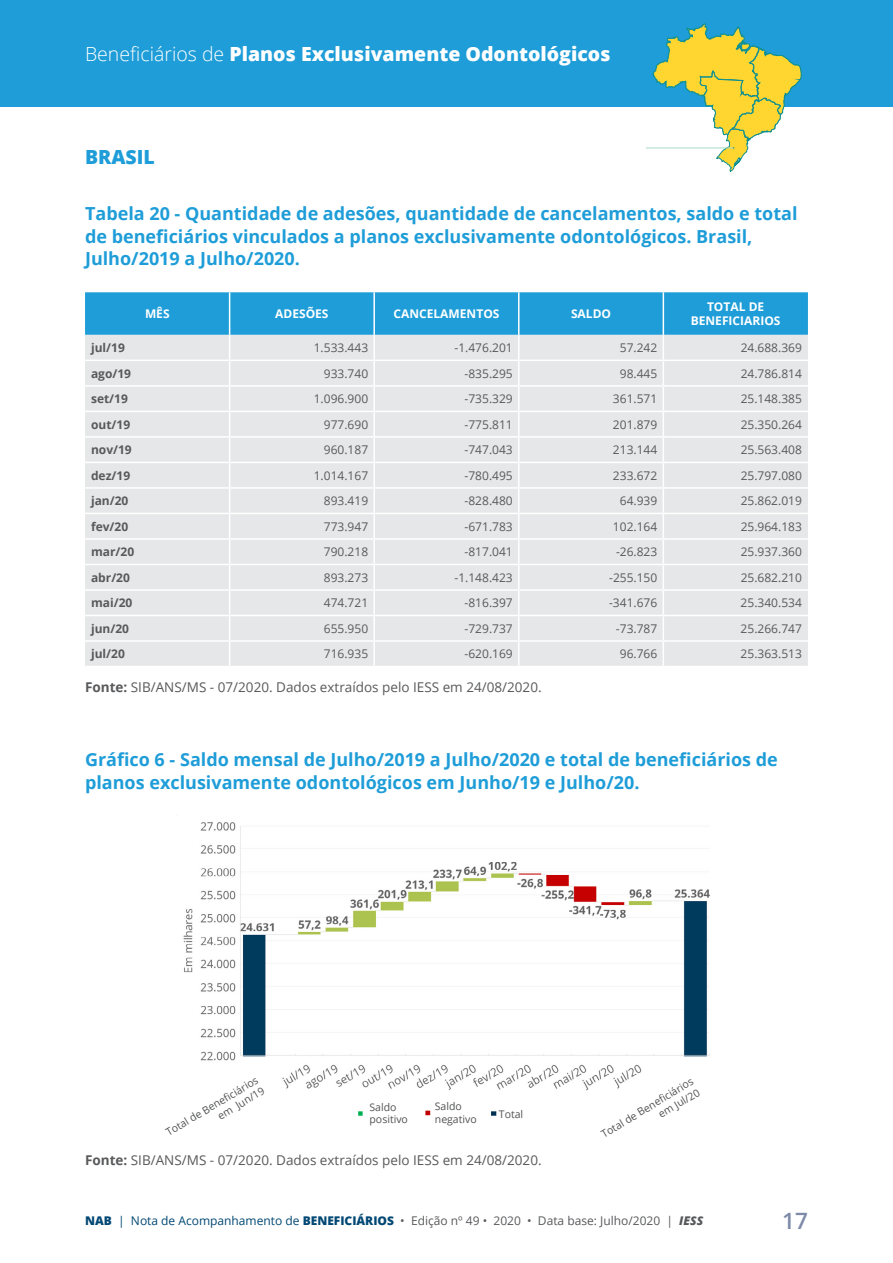
<style>
.page{position:relative;width:893px;height:1263px;background:#fff}
.page>*{position:absolute;margin:0;border:0;box-sizing:border-box;transform-origin:0 0}
.t1{font:600 22.5px "Open Sans";color:#7d8aa8}
.t2{font:800 19.5px "Open Sans";color:#fff}
.t3{font:800 19.5px "Open Sans";color:#1e9dd8}
.t4{font:700 18px/22.5px "Open Sans";color:#1e9dd8}
.t5{font:13.5px "Open Sans";color:#58595b}
.t6{font:12px "Open Sans";color:#58595b}
.t7{font:700 12px "Open Sans";color:#58595b}
.t8{font:700 12px "Open Sans";color:#fff}
.t9{font:10.5px/12.6px "Open Sans";color:#515252;text-align:right}
.s1{font-weight:300}
.s2{font-weight:700}
.s3{font-weight:800;color:#024874}
.s4{color:#024874}
.s5{font-weight:800;font-style:italic}
</style>
<div class="page">
<div style="left:0;top:0;width:893px;height:106px;background:#1e9dd8"></div>
<img style="left:183px;top:822px;width:527px;height:269px">
<svg style="left:85px;top:292px;width:723px;height:374px;background:#d0e0e7"></svg>
<hr style="left:663px;top:640px;width:145px;height:2px;background:#fff">
<svg style="left:646px;top:23px;width:156px;height:150px"></svg>
<img style="left:425px;top:1110px;width:6px;height:6px">
<img style="left:358px;top:1111px;width:5px;height:5px">
<img style="left:491px;top:1111px;width:6px;height:5px">
<h2 class="t2" style="left:85px;top:39px;width:527px"><span class="s1">Beneficiários de</span> Planos Exclusivamente Odontológicos</h2>
<h2 class="t3" style="left:85px;top:142px;width:69px">BRASIL</h2>
<h3 class="t4" style="left:85px;top:202px;width:714px">Tabela 20 - Quantidade de adesões, quantidade de cancelamentos, saldo e total de beneficiários vinculados a planos exclusivamente odontológicos. Brasil,<br>Julho/2019 a Julho/2020.</h3>
<p class="t8" style="left:145px;top:305px;width:26px">MÊS</p>
<p class="t8" style="left:275px;top:305px;width:17px">Ades</p>
<p class="t8" style="left:306px;top:305px;width:17px">ões</p>
<p class="t8" style="left:393px;top:305px;width:35px">Cancelame</p>
<p class="t8" style="left:467px;top:305px;width:19px">ntos</p>
<p class="t8" style="left:571px;top:305px;width:16px">Saldo</p>
<p class="t8" style="left:707px;top:298px;width:16px">Total</p>
<p class="t8" style="left:749px;top:298px;width:8px">de</p>
<p class="t8" style="left:691px;top:313px;width:32px">Beneficiarios</p>
<p class="t7" style="left:91px;top:339px;width:35px">jul/19</p>
<p class="t6" style="left:314px;top:340px;width:56px">1.533.443</p>
<p class="t6" style="left:454px;top:340px;width:60px">-1.476.201</p>
<p class="t6" style="left:620px;top:340px;width:39px">57.242</p>
<p class="t6" style="left:741px;top:340px;width:63px">24.688.369</p>
<p class="t7" style="left:91px;top:365px;width:42px">ago/19</p>
<p class="t6" style="left:324px;top:365px;width:46px">933.740</p>
<p class="t6" style="left:465px;top:365px;width:50px">-835.295</p>
<p class="t6" style="left:620px;top:365px;width:39px">98.445</p>
<p class="t6" style="left:741px;top:365px;width:63px">24.786.814</p>
<p class="t7" style="left:91px;top:390px;width:38px">set/19</p>
<p class="t6" style="left:314px;top:391px;width:56px">1.096.900</p>
<p class="t6" style="left:465px;top:391px;width:50px">-735.329</p>
<p class="t6" style="left:613px;top:391px;width:46px">361.571</p>
<p class="t6" style="left:741px;top:391px;width:63px">25.148.385</p>
<p class="t7" style="left:91px;top:416px;width:41px">out/19</p>
<p class="t6" style="left:324px;top:416px;width:46px">977.690</p>
<p class="t6" style="left:465px;top:416px;width:50px">-775.811</p>
<p class="t6" style="left:613px;top:416px;width:46px">201.879</p>
<p class="t6" style="left:741px;top:416px;width:63px">25.350.264</p>
<p class="t7" style="left:91px;top:441px;width:42px">nov/19</p>
<p class="t6" style="left:324px;top:442px;width:46px">960.187</p>
<p class="t6" style="left:465px;top:442px;width:50px">-747.043</p>
<p class="t6" style="left:613px;top:442px;width:46px">213.144</p>
<p class="t6" style="left:741px;top:442px;width:63px">25.563.408</p>
<p class="t7" style="left:91px;top:467px;width:41px">dez/19</p>
<p class="t6" style="left:314px;top:467px;width:56px">1.014.167</p>
<p class="t6" style="left:465px;top:467px;width:50px">-780.495</p>
<p class="t6" style="left:613px;top:467px;width:46px">233.672</p>
<p class="t6" style="left:741px;top:467px;width:63px">25.797.080</p>
<p class="t7" style="left:91px;top:492px;width:39px">jan/20</p>
<p class="t6" style="left:324px;top:493px;width:46px">893.419</p>
<p class="t6" style="left:465px;top:493px;width:50px">-828.480</p>
<p class="t6" style="left:620px;top:493px;width:39px">64.939</p>
<p class="t6" style="left:741px;top:493px;width:63px">25.862.019</p>
<p class="t7" style="left:91px;top:518px;width:39px">fev/20</p>
<p class="t6" style="left:324px;top:518px;width:46px">773.947</p>
<p class="t6" style="left:465px;top:518px;width:50px">-671.783</p>
<p class="t6" style="left:613px;top:518px;width:46px">102.164</p>
<p class="t6" style="left:741px;top:518px;width:63px">25.964.183</p>
<p class="t7" style="left:91px;top:543px;width:45px">mar/20</p>
<p class="t6" style="left:324px;top:544px;width:46px">790.218</p>
<p class="t6" style="left:465px;top:544px;width:50px">-817.041</p>
<p class="t6" style="left:616px;top:544px;width:43px">-26.823</p>
<p class="t6" style="left:741px;top:544px;width:63px">25.937.360</p>
<p class="t7" style="left:91px;top:569px;width:40px">abr/20</p>
<p class="t6" style="left:324px;top:569px;width:46px">893.273</p>
<p class="t6" style="left:454px;top:569px;width:60px">-1.148.423</p>
<p class="t6" style="left:609px;top:569px;width:50px">-255.150</p>
<p class="t6" style="left:741px;top:569px;width:63px">25.682.210</p>
<p class="t7" style="left:91px;top:594px;width:43px">mai/20</p>
<p class="t6" style="left:324px;top:595px;width:46px">474.721</p>
<p class="t6" style="left:465px;top:595px;width:50px">-816.397</p>
<p class="t6" style="left:609px;top:595px;width:50px">-341.676</p>
<p class="t6" style="left:741px;top:595px;width:63px">25.340.534</p>
<p class="t7" style="left:91px;top:620px;width:40px">jun/20</p>
<p class="t6" style="left:324px;top:620px;width:46px">655.950</p>
<p class="t6" style="left:465px;top:620px;width:50px">-729.737</p>
<p class="t6" style="left:616px;top:620px;width:43px">-73.787</p>
<p class="t6" style="left:741px;top:620px;width:63px">25.266.747</p>
<p class="t7" style="left:91px;top:645px;width:35px">jul/20</p>
<p class="t6" style="left:324px;top:646px;width:46px">716.935</p>
<p class="t6" style="left:465px;top:646px;width:50px">-620.169</p>
<p class="t6" style="left:620px;top:646px;width:39px">96.766</p>
<p class="t6" style="left:741px;top:646px;width:63px">25.363.513</p>
<p class="t5" style="left:85px;top:678px;width:458px"><span class="s2">Fonte:</span> SIB/ANS/MS - 07/2020. Dados extraídos pelo IESS em 24/08/2020.</p>
<h3 class="t4" style="left:85px;top:748px;width:694px">Gráfico 6 - Saldo mensal de Julho/2019 a Julho/2020 e total de beneficiários de planos exclusivamente odontológicos em Junho/19 e Julho/20.</h3>
<p class="t9" style="left:164px;top:1127px;width:107px;rotate:-31deg">Total de Benefi ciários em Jun/19</p>
<p class="t9" style="left:599px;top:1129px;width:107px;rotate:-31deg">Total de Benefi ciários em Jul/20</p>
<p class="t9" style="left:370px;top:1100px;width:40px;text-align:left">Saldo positivo</p>
<p class="t9" style="left:435px;top:1100px;width:43px;text-align:left">Saldo negativo</p>
<p class="t9" style="left:499px;top:1108px;width:26px">Total</p>
<p class="t5" style="left:85px;top:1150px;width:458px"><span class="s2">Fonte:</span> SIB/ANS/MS - 07/2020. Dados extraídos pelo IESS em 24/08/2020.</p>
<p class="t6" style="left:85px;top:1212px;width:620px"><span class="s3">NAB</span> <span class="s4">| Nota de Acompanhamento de</span> <span class="s3">Ben eficiários</span> • Edição nº 49 • 2020 • Data base: Julho/2020 | <span class="s5">IESS</span></p>
<h1 class="t1" style="left:782px;top:1205px;width:27px">17</h1>
</div>
